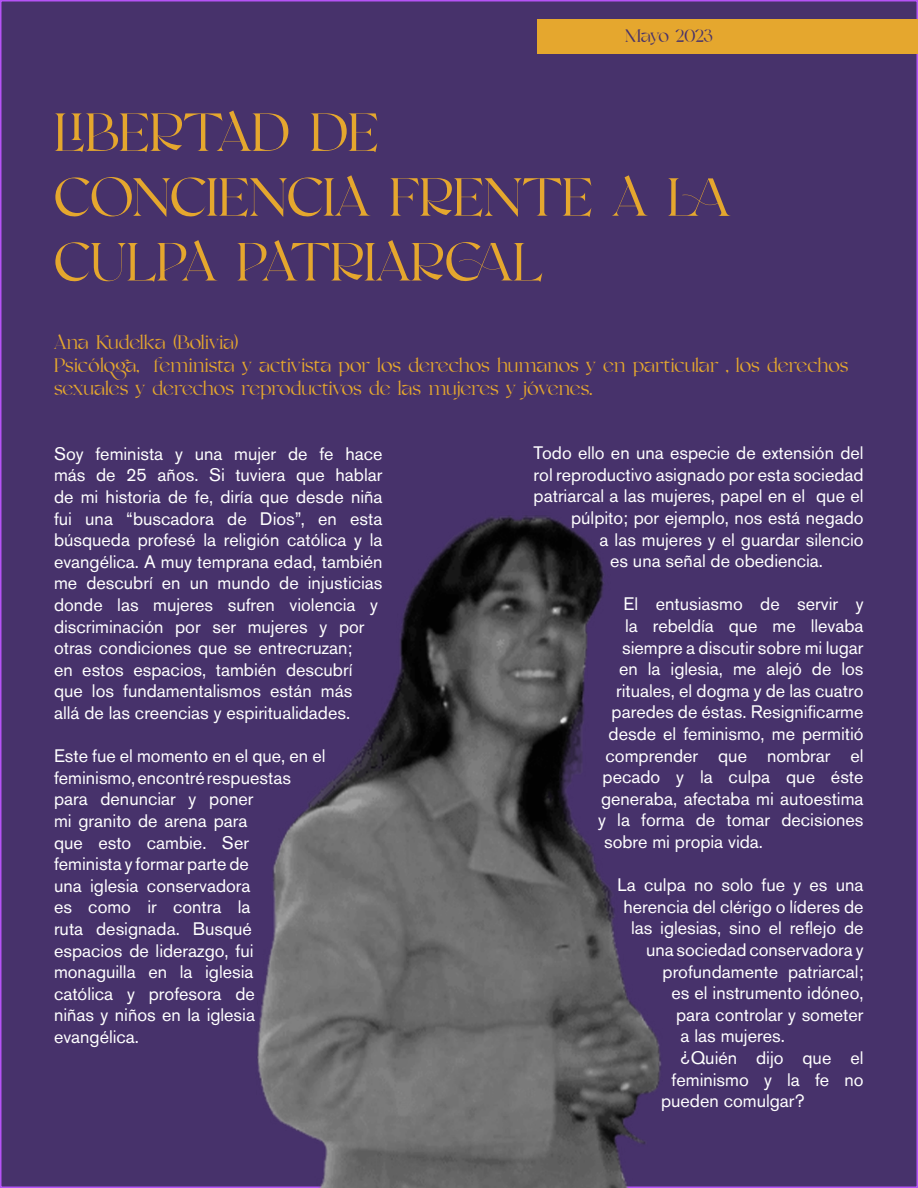
<style>
.page{position:relative;width:918px;height:1188px;background:#fff}
.page>*{position:absolute;margin:0;border:0;box-sizing:border-box;transform-origin:0 0}
.t1{font:54px/64.8px "Valky";color:#e5a72e}
.t2{font:19.5px/23.4px "Valky";letter-spacing:-.005em;color:#e5a72e}
.t3{font:18px/21.6px "Akzidenz Grotesk BQ";color:#fff}
.t4{font:18px "Valky";letter-spacing:-.035em;color:#47326b}
</style>
<div class="page">
<div style="left:1px;top:1px;width:916px;height:1186px;background:#47326b"></div>
<div style="left:537px;top:19px;width:381px;height:35px;background:#e5a72e"></div>
<img style="left:236px;top:515px;width:446px;height:673px">
<p class="t4" style="left:625px;top:26px;width:89px">Mayo 2023</p>
<h1 class="t1" style="left:54px;top:106px;width:679px">LIBERTAD DE<br>CONCIENCIA FRENTE A LA<br>CULPA PATRIARCAL</h1>
<p class="t2" style="left:54px;top:332px;width:796px">Ana Kudelka (Bolivia)<br>Psicóloga, feminista y activista por los derechos humanos y en particular , los derechos sexuales y derechos reproductivos de las mujeres y jóvenes.</p>
<p class="t3" style="left:54px;top:443px;width:330px">Soy feminista y una mujer de fe hace más de 25 años. Si tuviera que hablar de mi historia de fe, diría que desde niña fui una “buscadora de Dios”, en esta búsqueda profesé la religión católica y la evangélica. A muy temprana edad, también me descubrí en un mundo de injusticias donde las mujeres sufren violencia y discriminación por ser mujeres y por otras condiciones que se entrecruzan;<br>en estos espacios, también descubrí que los fundamentalismos están más<br>allá de las creencias y espiritualidades.</p>
<p class="t3" style="left:54px;top:745px;width:273px">Este fue el momento en el que, en el feminismo, encontré respuestas para denunciar y poner<br>mi granito de arena para<br>que esto cambie. Ser<br>feminista y formar parte de<br>una iglesia conservadora<br>es como ir contra la<br>ruta designada. Busqué<br>espacios de liderazgo, fui monaguilla en la iglesia<br>católica y profesora de<br>niñas y niños en la iglesia evangélica.</p>
<p class="t3" style="left:534px;top:442px;width:332px">Todo ello en una especie de extensión del</p>
<p class="t3" style="left:534px;top:464px;width:332px">rol reproductivo asignado por esta sociedad</p>
<p class="t3" style="left:534px;top:485px;width:331px">patriarcal a las mujeres, papel en el que el</p>
<p class="t3" style="left:571px;top:507px;width:294px">púlpito; por ejemplo, nos está negado</p>
<p class="t3" style="left:600px;top:528px;width:266px">a las mujeres y el guardar silencio</p>
<p class="t3" style="left:610px;top:550px;width:214px">es una señal de obediencia.</p>
<p class="t3" style="left:624px;top:593px;width:241px">El entusiasmo de servir y</p>
<p class="t3" style="left:625px;top:615px;width:240px">la rebeldía que me llevaba</p>
<p class="t3" style="left:622px;top:636px;width:243px">siempre a discutir sobre mi lugar</p>
<p class="t3" style="left:619px;top:658px;width:246px">en la iglesia, me alejó de los</p>
<p class="t3" style="left:616px;top:680px;width:249px">rituales, el dogma y de las cuatro</p>
<p class="t3" style="left:612px;top:701px;width:253px">paredes de éstas. Resignificarme</p>
<p class="t3" style="left:609px;top:723px;width:257px">desde el feminismo, me permitió</p>
<p class="t3" style="left:606px;top:744px;width:260px">comprender que nombrar el</p>
<p class="t3" style="left:603px;top:766px;width:263px">pecado y la culpa que éste</p>
<p class="t3" style="left:601px;top:788px;width:264px">generaba, afectaba mi autoestima</p>
<p class="t3" style="left:598px;top:809px;width:267px">y la forma de tomar decisiones</p>
<p class="t3" style="left:604px;top:831px;width:160px">sobre mi propia vida.</p>
<p class="t3" style="left:618px;top:874px;width:247px">La culpa no solo fue y es una</p>
<p class="t3" style="left:624px;top:896px;width:242px">herencia del clérigo o líderes de</p>
<p class="t3" style="left:631px;top:917px;width:234px">las iglesias, sino el reflejo de</p>
<p class="t3" style="left:646px;top:939px;width:219px">una sociedad conservadora y</p>
<p class="t3" style="left:663px;top:960px;width:203px">profundamente patriarcal;</p>
<p class="t3" style="left:672px;top:982px;width:193px">es el instrumento idóneo,</p>
<p class="t3" style="left:676px;top:1004px;width:189px">para controlar y someter</p>
<p class="t3" style="left:681px;top:1025px;width:106px">a las mujeres.</p>
<p class="t3" style="left:681px;top:1047px;width:184px">¿Quién dijo que el</p>
<p class="t3" style="left:672px;top:1068px;width:194px">feminismo y la fe no</p>
<p class="t3" style="left:661px;top:1090px;width:145px">pueden comulgar?</p>
</div>
